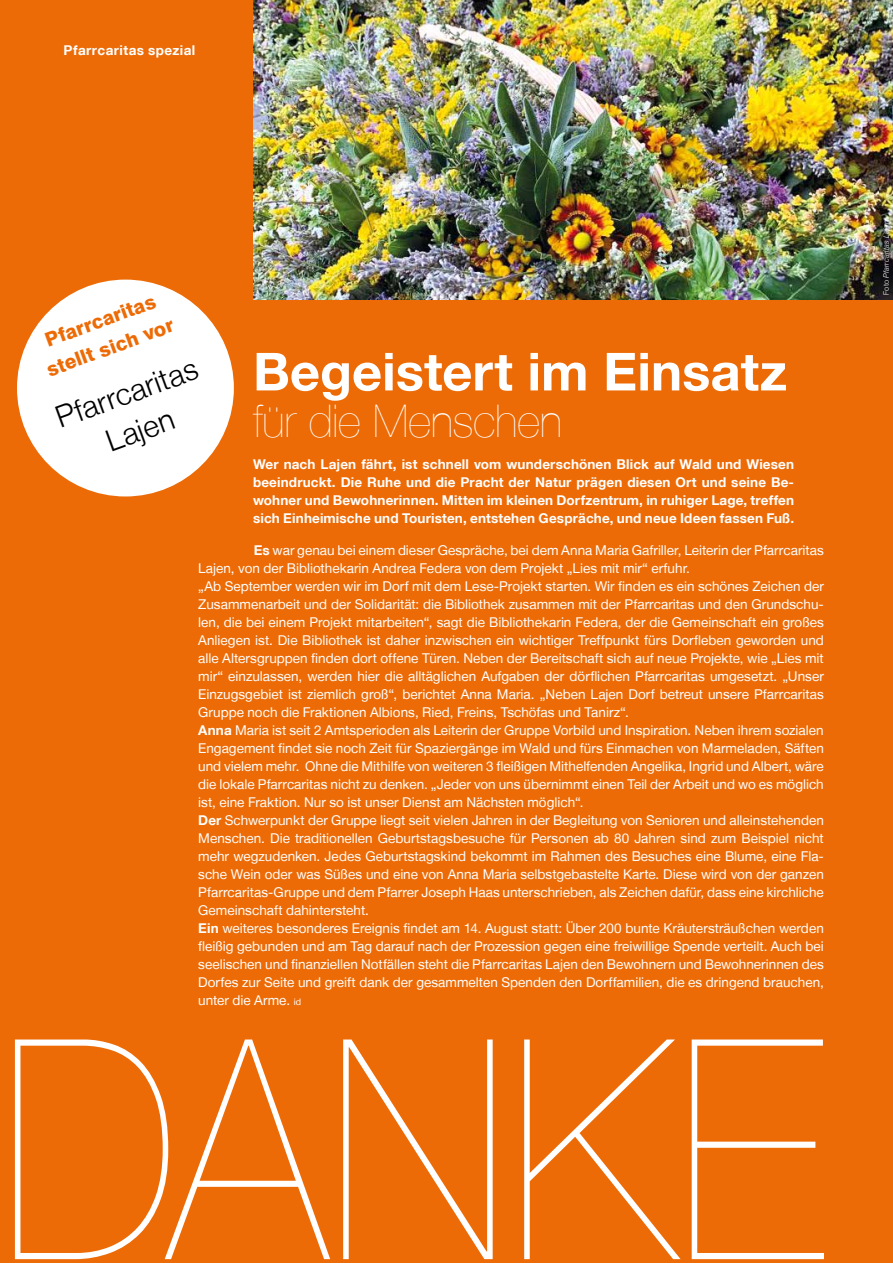
<style>
.page{position:relative;width:893px;height:1263px;background:#ed6b06}
.page>*{position:absolute;margin:0;border:0;box-sizing:border-box;transform-origin:0 0}
.t1{font:200 307.5px "Helvetica Neue LT";letter-spacing:.005em;color:#fff;scale:.9 1}
.t2{font:700 52.5px "Helvetica Neue LT";color:#fff}
.t3{font:200 45px "Helvetica Neue LT";letter-spacing:-.005em;color:#fff}
.t4{font:300 30px/39px "Helvetica Neue LT";color:#000;text-align:center}
.t5{font:800 19.5px/28.5px "Swiss 721 BT";color:#ed6b06;text-align:center}
.t6{font:13.5px/18px "Helvetica Neue LT";color:#fff}
.t7{font:700 13.5px/18px "Helvetica Neue LT";letter-spacing:.01em;color:#fff;text-align:justify}
.t8{font:700 13.5px "Helvetica Neue LT";letter-spacing:.03em;color:#fff}
.t9{font:italic 300 7.5px "Helvetica Neue LT";letter-spacing:.015em;color:#fff}
.s1{font-weight:700}
.s2{font-size:9px}
.s3{font-style:normal}
</style>
<div class="page">
<div style="left:17px;top:1222px;width:51px;height:24px;background:#ed6b06"></div>
<img style="left:253px;top:0;width:640px;height:300px">
<div style="left:17px;top:280px;width:217px;height:216px;background:#fff;border-radius:50%"></div>
<p class="t8" style="left:64px;top:42px;width:133px">Pfarrcaritas spezial</p>
<h3 class="t5" style="left:32px;top:330px;width:136px;rotate:-20deg">Pfarrcaritas stellt sich vor</h3>
<h3 class="t4" style="left:50px;top:399px;width:151px;rotate:-20deg">Pfarrcaritas<br>Lajen</h3>
<h2 class="t2" style="left:253px;top:339px;width:536px">Begeistert im Einsatz</h2>
<h3 class="t3" style="left:253px;top:395px;width:311px">für die Menschen</h3>
<p class="t7" style="left:253px;top:455px;width:543px">Wer nach Lajen fährt, ist schnell vom wunderschönen Blick auf Wald und Wiesen beeindruckt. Die Ruhe und die Pracht der Natur prägen diesen Ort und seine Be&shy;wohner und Bewohnerinnen. Mitten im kleinen Dorfzentrum, in ruhiger Lage, treffen sich Einheimische und Touristen, entstehen Gespräche, und neue Ideen fassen Fuß.</p>
<p class="t6" style="left:198px;top:541px;width:627px;text-indent:55px"><span class="s1">Es</span> war genau bei einem dieser Gespräche, bei dem Anna Maria Gafriller, Leiterin der Pfarrcaritas Lajen, von der Bibliothekarin Andrea Federa von dem Projekt „Lies mit mir“ erfuhr.<br>„Ab September werden wir im Dorf mit dem Lese-Projekt starten. Wir finden es ein schönes Zeichen der Zusammenarbeit und der Solidarität: die Bibliothek zusammen mit der Pfarrcaritas und den Grundschu&shy;len, die bei einem Projekt mitarbeiten“, sagt die Bibliothekarin Federa, der die Gemeinschaft ein großes Anliegen ist. Die Bibliothek ist daher inzwischen ein wichtiger Treffpunkt fürs Dorfleben geworden und alle Altersgruppen finden dort offene Türen. Neben der Bereitschaft sich auf neue Projekte, wie „Lies mit mir“ einzulassen, werden hier die alltäglichen Aufgaben der dörflichen Pfarrcaritas umgesetzt. „Unser Einzugsgebiet ist ziemlich groß“, berichtet Anna Maria. „Neben Lajen Dorf betreut unsere Pfarrcaritas Gruppe noch die Fraktionen Albions, Ried, Freins, Tschöfas und Tanirz“.<br><span class="s1">Anna</span> Maria ist seit 2 Amtsperioden als Leiterin der Gruppe Vorbild und Inspiration. Neben ihrem sozialen Engagement findet sie noch Zeit für Spaziergänge im Wald und fürs Einmachen von Marmeladen, Säften und vielem mehr. Ohne die Mithilfe von weiteren 3 fleißigen Mithelfenden Angelika, Ingrid und Albert, wäre die lokale Pfarrcaritas nicht zu denken. „Jeder von uns übernimmt einen Teil der Arbeit und wo es möglich ist, eine Fraktion. Nur so ist unser Dienst am Nächsten möglich“.<br><span class="s1">Der</span> Schwerpunkt der Gruppe liegt seit vielen Jahren in der Begleitung von Senioren und alleinstehenden Menschen. Die traditionellen Geburtstagsbesuche für Personen ab 80 Jahren sind zum Beispiel nicht mehr wegzudenken. Jedes Geburtstagskind bekommt im Rahmen des Besuches eine Blume, eine Fla&shy;sche Wein oder was Süßes und eine von Anna Maria selbstgebastelte Karte. Diese wird von der ganzen Pfarrcaritas-Gruppe und dem Pfarrer Joseph Haas unterschrieben, als Zeichen dafür, dass eine kirchliche Gemeinschaft dahintersteht.<br><span class="s1">Ein</span> weiteres besonderes Ereignis findet am 14. August statt: Über 200 bunte Kräutersträußchen werden fleißig gebunden und am Tag darauf nach der Prozession gegen eine freiwillige Spende verteilt. Auch bei seelischen und finanziellen Notfällen steht die Pfarrcaritas Lajen den Bewohnern und Bewohnerinnen des Dorfes zur Seite und greift dank der gesammelten Spenden den Dorffamilien, die es dringend brauchen, unter die Arme. <span class="s2">id</span></p>
<h1 class="t1" style="left:0;top:973px;width:919px">DANKE</h1>
<p class="t9" style="left:881px;top:295px;width:76px;rotate:-90deg"><span class="s3">Foto</span> Pfarrcaritas Lajen</p>
</div>
